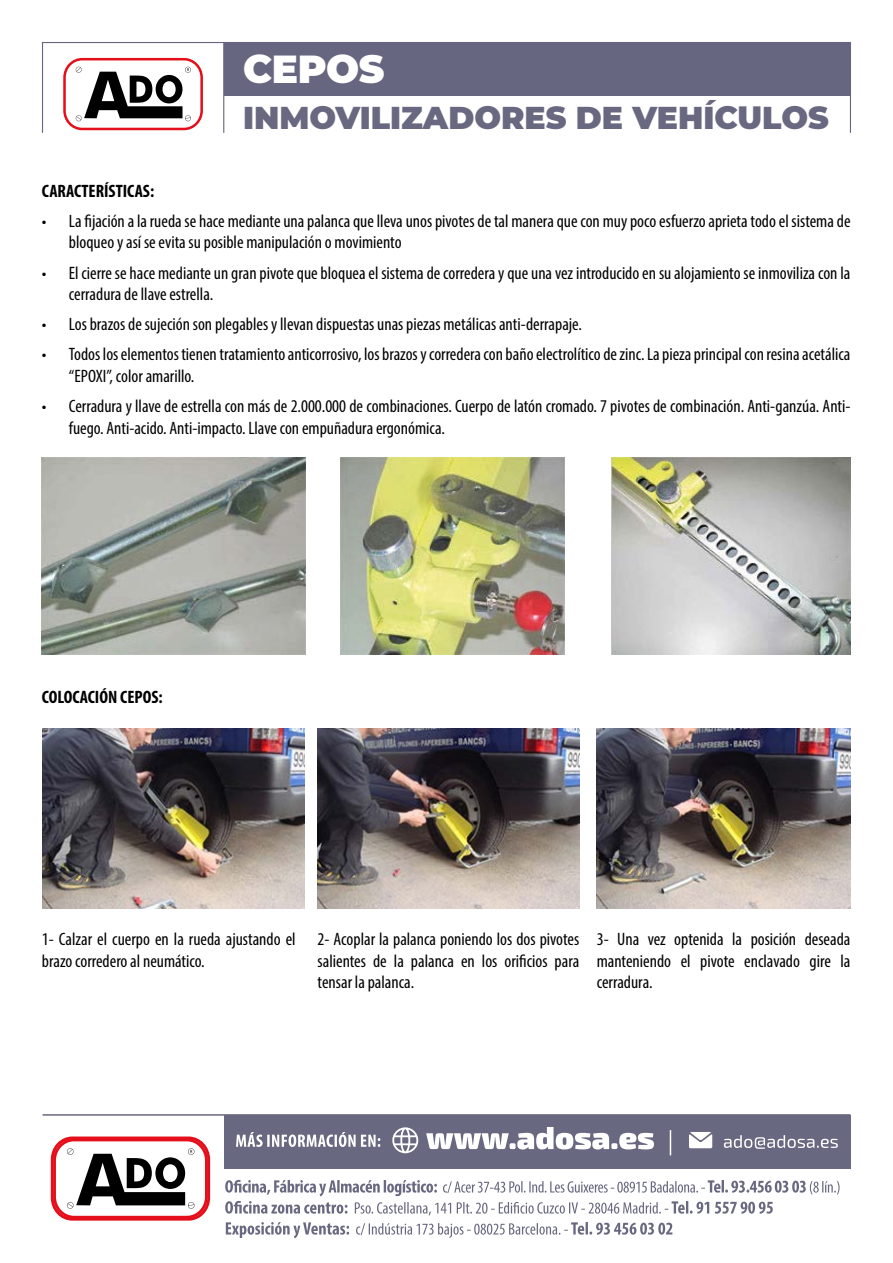
<style>
.page{position:relative;width:893px;height:1263px;background:#fff}
.page>*{position:absolute;margin:0;border:0;box-sizing:border-box;transform-origin:0 0}
.t1{font:900 39px "Montserrat";letter-spacing:-.01em;color:#fff}
.t2{font:900 31.5px "Montserrat";color:#696881}
.t3{font:condensed 18px/21.6px "Myriad Pro";color:#000}
.t4{font:700 condensed 18px "Myriad Pro";color:#000}
</style>
<div class="page">
<div style="left:42px;top:42px;width:809px;height:91px;border:1px solid #666680"></div>
<hr style="left:223px;top:43px;width:1px;height:90px;background:#666680">
<div style="left:224px;top:43px;width:626px;height:53px;background:#666680"></div>
<svg style="left:63px;top:58px;width:140px;height:72px"></svg>
<div style="left:224px;top:1115px;width:626px;height:53px;background:#696881"></div>
<svg style="left:236px;top:1132px;width:144px;height:15px"></svg>
<hr style="left:43px;top:1114px;width:807px;height:2px;background:#696881">
<svg style="left:392px;top:1127px;width:26px;height:26px"></svg>
<svg style="left:426px;top:1127px;width:228px;height:22px"></svg>
<svg style="left:724px;top:1135px;width:114px;height:14px"></svg>
<svg style="left:689px;top:1132px;width:23px;height:16px"></svg>
<svg style="left:670px;top:1130px;width:1px;height:25px"></svg>
<svg style="left:51px;top:1136px;width:159px;height:84px"></svg>
<svg style="left:226px;top:1222px;width:446px;height:16px"></svg>
<svg style="left:225px;top:1180px;width:615px;height:35px"></svg>
<img style="left:42px;top:458px;width:263px;height:196px">
<img style="left:340px;top:458px;width:224px;height:196px">
<img style="left:611px;top:458px;width:239px;height:196px">
<img style="left:43px;top:728px;width:261px;height:180px">
<img style="left:318px;top:728px;width:261px;height:180px">
<img style="left:597px;top:728px;width:253px;height:180px">
<h1 class="t1" style="left:243px;top:40px;width:143px">CEPOS</h1>
<h2 class="t2" style="left:243px;top:94px;width:587px">INMOVILIZADORES DE VEHÍCULOS</h2>
<p class="t4" style="left:42px;top:179px;width:114px">CARACTERÍSTICAS:</p>
<p class="t3" style="left:69px;top:210px;width:783px;text-indent:-27px">• La fijación a la rueda se hace mediante una palanca que lleva unos pivotes de tal manera que con muy poco esfuerzo aprieta todo el sistema de bloqueo y así se evita su posible manipulación o movimiento</p>
<p class="t3" style="left:69px;top:262px;width:783px;text-indent:-27px">• El cierre se hace mediante un gran pivote que bloquea el sistema de corredera y que una vez introducido en su alojamiento se inmoviliza con la cerradura de llave estrella.</p>
<p class="t3" style="left:42px;top:313px;width:542px">• Los brazos de sujeción son plegables y llevan dispuestas unas piezas metálicas anti-derrapaje.</p>
<p class="t3" style="left:69px;top:343px;width:783px;text-indent:-27px">• Todos los elementos tienen tratamiento anticorrosivo, los brazos y corredera con baño electrolítico de zinc. La pieza principal con resina acetálica “EPOXI”, color amarillo.</p>
<p class="t3" style="left:69px;top:395px;width:783px;text-indent:-27px">• Cerradura y llave de estrella con más de 2.000.000 de combinaciones. Cuerpo de latón cromado. 7 pivotes de combinación. Anti-ganzúa. Anti&shy;fuego. Anti-acido. Anti-impacto. Llave con empuñadura ergonómica.</p>
<p class="t4" style="left:42px;top:685px;width:122px">COLOCACIÓN CEPOS:</p>
<p class="t3" style="left:42px;top:928px;width:255px">1- Calzar el cuerpo en la rueda ajustando el brazo corredero al neumático.</p>
<p class="t3" style="left:318px;top:928px;width:263px;text-align:justify">2- Acoplar la palanca poniendo los dos pivotes salientes de la palanca en los orificios para tensar la palanca.</p>
<p class="t3" style="left:597px;top:928px;width:255px;text-align:justify">3- Una vez optenida la posición deseada manteniendo el pivote enclavado gire la cerradura.</p>
</div>
